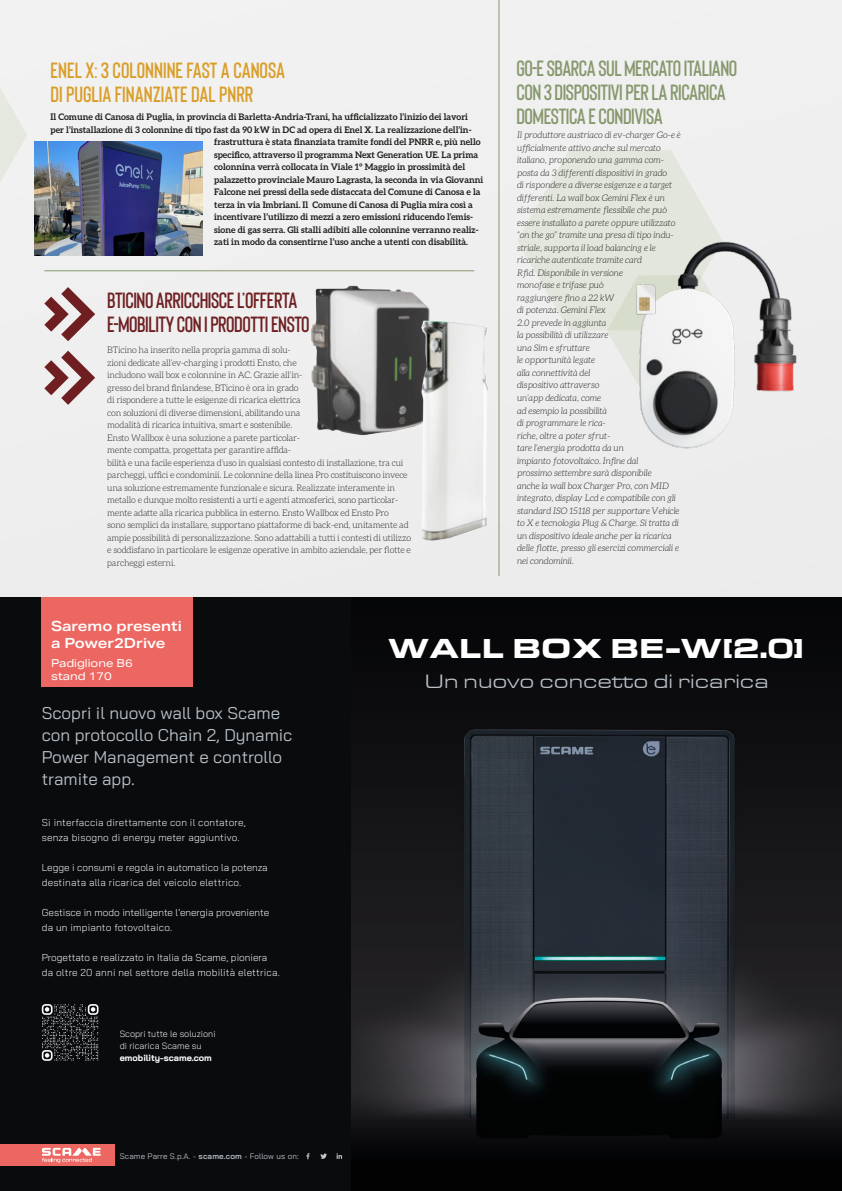
<style>
.page{position:relative;width:842px;height:1191px;background:#efefef}
.page>*{position:absolute;margin:0;border:0;box-sizing:border-box;transform-origin:0 0}
.t1{font:700 expanded 27px "Eurostile BQ";color:#fff}
.t2{font:600 22px/24px "Bison";letter-spacing:-.02em;color:#87986d}
.t3{font:600 22px/24px "Bison";letter-spacing:-.02em;color:#6f1f21}
.t4{font:600 22px/24px "Bison";color:#da9d26}
.t5{font:20px "Eurostile Extended";color:#b7c0c6}
.t6{font:17px/22px "Bai Jamjuree";color:#b7c0c6}
.t7{font:600 14px/16.8px "Aktiv Grotesk Ex";color:#fff}
.t8{font:11px/13.2px "Aktiv Grotesk Ex";color:#fff}
.t9{font:300 10px/15px "Bai Jamjuree";letter-spacing:.01em;color:#fff}
.t10{font:italic 300 9px/12.5px "Aleo";color:#1d1d1b}
.t11{font:300 9px/12.5px "Aleo";letter-spacing:-.02em;color:#1d1d1b}
.t12{font:700 9px "Aleo";color:#1d1d1b}
.t13{font:300 9px/12px "Bai Jamjuree";color:#fff}
.t14{font:8px "Bai Jamjuree";letter-spacing:.02em;color:#b7c0c6}
.s1{font-weight:700}
.s2{font-weight:600}
</style>
<div class="page">
<div style="left:0;top:597px;width:417px;height:594px;background:#090b0d"></div>
<img style="left:351px;top:597px;width:491px;height:594px">
<svg style="left:42px;top:1004px;width:57px;height:56px"></svg>
<div style="left:0;top:1144px;width:114px;height:21px;background:#ec6761"></div>
<svg style="left:42px;top:1147px;width:59px;height:15px"></svg>
<svg style="left:306px;top:1153px;width:4px;height:6px"></svg>
<svg style="left:320px;top:1153px;width:7px;height:5px"></svg>
<svg style="left:337px;top:1153px;width:5px;height:5px"></svg>
<div style="left:42px;top:597px;width:151px;height:90px;background:#ec6761"></div>
<hr style="left:499px;top:0;width:1px;height:576px;background:#87986d">
<svg style="left:518px;top:150px;width:187px;height:154px"></svg>
<hr style="left:44px;top:270px;width:430px;height:1px;background:#87986d">
<img style="left:35px;top:142px;width:168px;height:114px">
<img style="left:554px;top:210px;width:243px;height:239px">
<img style="left:607px;top:277px;width:65px;height:48px">
<svg style="left:0;top:89px;width:27px;height:93px"></svg>
<img style="left:306px;top:270px;width:149px;height:166px">
<img style="left:401px;top:315px;width:99px;height:238px">
<svg style="left:44px;top:287px;width:51px;height:54px"></svg>
<svg style="left:44px;top:351px;width:51px;height:54px"></svg>
<h2 class="t4" style="left:51px;top:57px;width:236px">ENEL X: 3 COLONNINE FAST A CANOSA<br>DI PUGLIA FINANZIATE DAL PNRR</h2>
<h2 class="t2" style="left:516px;top:55px;width:222px">GO-E SBARCA SUL MERCATO ITALIANO<br>CON 3 DISPOSITIVI PER LA RICARICA<br>DOMESTICA E CONDIVISA</h2>
<p class="t10" style="left:517px;top:129px;width:165px">Il produttore austriaco di ev-charger Go-e è ufficialmente attivo anche sul mercato italiano, proponendo una gamma com&shy;posta da 3 differenti dispositivi in grado<br>di rispondere a diverse esigenze e a target differenti. La wall box Gemini Flex è un sistema estremamente flessibile che può essere installato a parete oppure utilizzato “on the go” tramite una presa di tipo indu&shy;striale, supporta il load balancing e le ricariche autenticate tramite card<br>Rfid. Disponibile in versione<br>monofase e trifase può<br>raggiungere fino a 22 kW<br>di potenza. Gemini Flex<br>2.0 prevede in aggiunta<br>la possibilità di utilizzare<br>una Sim e sfruttare<br>le opportunità legate<br>alla connettività del<br>dispositivo attraverso<br>un’app dedicata, come<br>ad esempio la possibilità<br>di programmare le rica-<br>riche, oltre a poter sfrut-<br>tare l’energia prodotta da un<br>impianto fotovoltaico. Infine dal<br>prossimo settembre sarà disponibile<br>anche la wall box Charger Pro, con MID integrato, display Lcd e compatibile con gli standard ISO 15118 per supportare Vehicle to X e tecnologia Plug &amp; Charge. Si tratta di un dispositivo ideale anche per la ricarica delle flotte, presso gli esercizi commerciali e nei condominii.</p>
<p class="t12" style="left:51px;top:112px;width:419px">Il Comune di Canosa di Puglia, in provincia di Barletta-Andria-Trani, ha ufficializzato l’inizio dei lavori</p>
<p class="t12" style="left:51px;top:124px;width:422px">per l’installazione di 3 colonnine di tipo fast da 90 kW in DC ad opera di Enel X. La realizzazione dell’in-</p>
<p class="t12" style="left:214px;top:137px;width:268px">frastruttura è stata finanziata tramite fondi del PNRR e, più nello</p>
<p class="t12" style="left:214px;top:149px;width:266px">specifico, attraverso il programma Next Generation UE. La prima</p>
<p class="t12" style="left:214px;top:162px;width:253px">colonnina verrà collocata in Viale 1° Maggio in prossimità del</p>
<p class="t12" style="left:214px;top:174px;width:271px">palazzetto provinciale Mauro Lagrasta, la seconda in via Giovanni</p>
<p class="t12" style="left:214px;top:187px;width:268px">Falcone nei pressi della sede distaccata del Comune di Canosa e la</p>
<p class="t12" style="left:214px;top:199px;width:260px">terza in via Imbriani. Il Comune di Canosa di Puglia mira così a</p>
<p class="t12" style="left:214px;top:212px;width:260px">incentivare l’utilizzo di mezzi a zero emissioni riducendo l’emis-</p>
<p class="t12" style="left:214px;top:224px;width:266px">sione di gas serra. Gli stalli adibiti alle colonnine verranno realiz-</p>
<p class="t12" style="left:214px;top:237px;width:255px">zati in modo da consentirne l’uso anche a utenti con disabilità.</p>
<h2 class="t3" style="left:107px;top:287px;width:204px">BTICINO ARRICCHISCE L’OFFERTA<br>E-MOBILITY CON I PRODOTTI ENSTO</h2>
<p class="t11" style="left:107px;top:344px;width:305px">BTicino ha inserito nella propria gamma di solu-<br>zioni dedicate all’ev-charging i prodotti Ensto, che<br>includono wall box e colonnine in AC. Grazie all’in-<br>gresso del brand finlandese, BTicino è ora in grado<br>di rispondere a tutte le esigenze di ricarica elettrica<br>con soluzioni di diverse dimensioni, abilitando una<br>modalità di ricarica intuitiva, smart e sostenibile.<br>Ensto Wallbox è una soluzione a parete particolar-<br>mente compatta, progettata per garantire affida-<br>bilità e una facile esperienza d’uso in qualsiasi contesto di installazione, tra cui parcheggi, uffici e condominii. Le colonnine della linea Pro costituiscono invece una soluzione estremamente funzionale e sicura. Realizzate interamente in metallo e dunque molto resistenti a urti e agenti atmosferici, sono particolar&shy;mente adatte alla ricarica pubblica in esterno. Ensto Wallbox ed Ensto Pro<br>sono semplici da installare, supportano piattaforme di back-end, unitamente ad ampie possibilità di personalizzazione. Sono adattabili a tutti i contesti di utilizzo e soddisfano in particolare le esigenze operative in ambito aziendale, per flotte e parcheggi esterni.</p>
<p class="t7" style="left:51px;top:617px;width:132px">Saremo presenti a Power2Drive</p>
<p class="t8" style="left:51px;top:656px;width:83px">Padiglione B6 stand 170</p>
<p class="t6" style="left:42px;top:701px;width:252px">Scopri il nuovo wall box Scame con protocollo Chain 2, Dynamic<br>Power Management e controllo tramite app.</p>
<p class="t9" style="left:42px;top:815px;width:205px">Si interfaccia direttamente con il contatore, senza bisogno di energy meter aggiuntivo.</p>
<p class="t9" style="left:42px;top:860px;width:227px">Legge i consumi e regola in automatico la potenza destinata alla ricarica del veicolo elettrico.</p>
<p class="t9" style="left:42px;top:905px;width:229px">Gestisce in modo intelligente l’energia proveniente da un impianto fotovoltaico.</p>
<p class="t9" style="left:42px;top:950px;width:240px">Progettato e realizzato in Italia da Scame, pioniera da oltre 20 anni nel settore della mobilità elettrica.</p>
<p class="t13" style="left:120px;top:1027px;width:97px">Scopri tutte le soluzioni di ricarica Scame su <span class="s1">emobility-scame.com</span></p>
<p class="t14" style="left:120px;top:1149px;width:181px">Scame Parre S.p.A. - <span class="s2">scame.com</span> - Follow us on:</p>
<p class="t1" style="left:389px;top:632px;width:418px">WALL BOX BE-W[2.0]</p>
<p class="t5" style="left:425px;top:671px;width:345px">Un nuovo concetto di ricarica</p>
</div>
